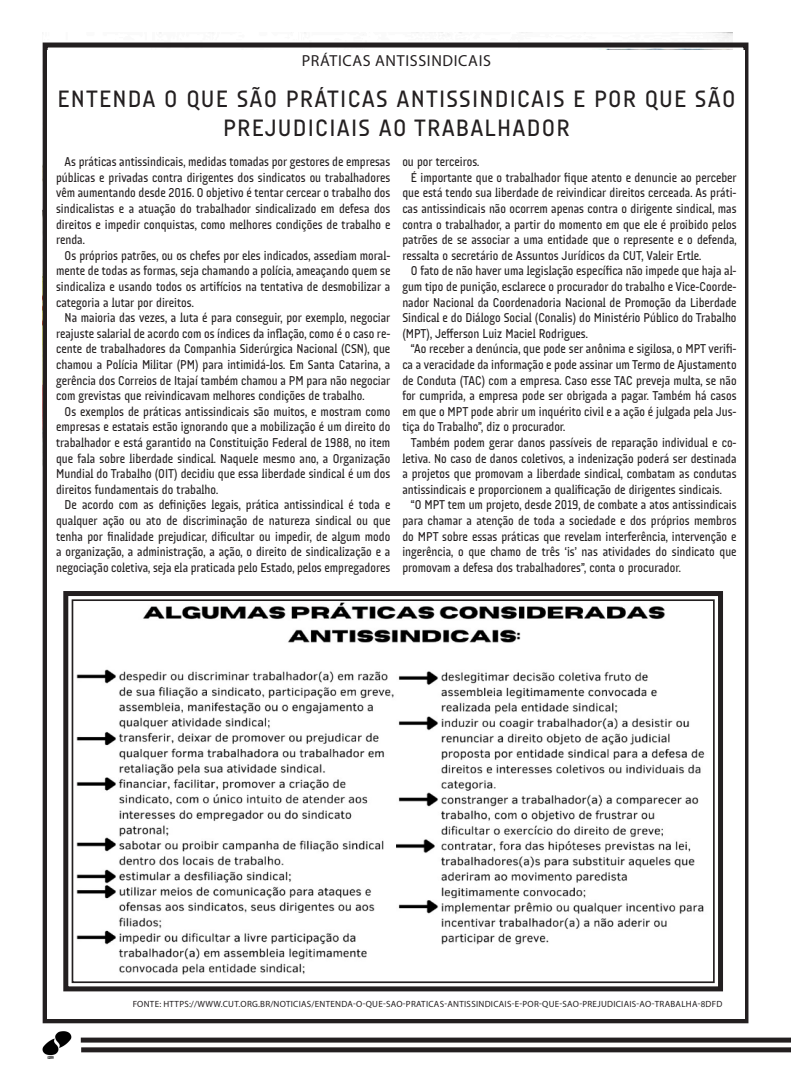
<style>
.page{position:relative;width:791px;height:1080px;background:#fff}
.page>*{position:absolute;margin:0;border:0;box-sizing:border-box;transform-origin:0 0}
.Texto10{font:24px/28.8px "Audimat 3000 Regulier";letter-spacing:.05em;color:#231f20;text-align:center}
.Subtitulo14{font:16px "Myriad Pro";letter-spacing:.04em;color:#231f20}
.t1{font:13px/15.6px "Audimat 3000 Regulier";color:#231f20;text-align:justify;scale:.93 1}
.Subtitulo14-2{font:9px "Myriad Pro";letter-spacing:.03em;color:#231f20}
</style>
<div class="page">
<img style="left:43px;top:1032px;width:29px;height:27px">
<div style="left:43px;top:43px;width:705px;height:980px;border:5px solid #231f20"></div>
<img style="left:47px;top:50px;width:698px;height:969px">
<svg style="left:61px;top:589px;width:664px;height:405px"></svg>
<div style="left:72px;top:599px;width:643px;height:384px;border:2px solid #231f20"></div>
<div style="left:81px;top:1038px;width:710px;height:5px;background:#231f20"></div>
<div style="left:81px;top:1047px;width:710px;height:5px;background:#231f20"></div>
<p class="Subtitulo14" style="left:302px;top:51px;width:191px">PRÁTICAS ANTISSINDICAIS</p>
<p class="Texto10" style="left:57px;top:84px;width:679px">ENTENDA O QUE SÃO PRÁTICAS ANTISSINDICAIS E POR QUE SÃO<br>PREJUDICIAIS AO TRABALHADOR</p>
<p class="t1" style="left:56px;top:154px;width:361px;text-indent:9px">As práticas antissindicais, medidas tomadas por gestores de empresas públicas e privadas contra dirigentes dos sindicatos ou trabalhadores vêm aumentando desde 2016. O objetivo é tentar cercear o trabalho dos sindicalistas e a atuação do trabalhador sindicalizado em defesa dos direitos e impedir conquistas, como melhores condições de trabalho e renda.</p>
<p class="t1" style="left:56px;top:247px;width:361px;text-indent:9px">Os próprios patrões, ou os chefes por eles indicados, assediam moral&shy;mente de todas as formas, seja chamando a polícia, ameaçando quem se sindicaliza e usando todos os artifícios na tentativa de desmobilizar a categoria a lutar por direitos.</p>
<p class="t1" style="left:56px;top:310px;width:361px;text-indent:9px">Na maioria das vezes, a luta é para conseguir, por exemplo, negociar reajuste salarial de acordo com os índices da inflação, como é o caso re&shy;cente de trabalhadores da Companhia Siderúrgica Nacional (CSN), que chamou a Polícia Militar (PM) para intimidá-los. Em Santa Catarina, a gerência dos Correios de Itajaí também chamou a PM para não negociar com grevistas que reivindicavam melhores condições de trabalho.</p>
<p class="t1" style="left:56px;top:403px;width:361px;text-indent:9px">Os exemplos de práticas antissindicais são muitos, e mostram como empresas e estatais estão ignorando que a mobilização é um direito do trabalhador e está garantido na Constituição Federal de 1988, no item que fala sobre liberdade sindical. Naquele mesmo ano, a Organização Mundial do Trabalho (OIT) decidiu que essa liberdade sindical é um dos direitos fundamentais do trabalho.</p>
<p class="t1" style="left:56px;top:497px;width:361px;text-indent:9px">De acordo com as definições legais, prática antissindical é toda e qualquer ação ou ato de discriminação de natureza sindical ou que tenha por finalidade prejudicar, dificultar ou impedir, de algum modo a organização, a administração, a ação, o direito de sindicalização e a negociação coletiva, seja ela praticada pelo Estado, pelos empregadores</p>
<p class="t1" style="left:402px;top:154px;width:84px">ou por terceiros.</p>
<p class="t1" style="left:402px;top:169px;width:361px;text-indent:9px">É importante que o trabalhador fique atento e denuncie ao perceber que está tendo sua liberdade de reivindicar direitos cerceada. As práti&shy;cas antissindicais não ocorrem apenas contra o dirigente sindical, mas contra o trabalhador, a partir do momento em que ele é proibido pelos patrões de se associar a uma entidade que o represente e o defenda, ressalta o secretário de Assuntos Jurídicos da CUT, Valeir Ertle.</p>
<p class="t1" style="left:402px;top:263px;width:361px;text-indent:9px">O fato de não haver uma legislação específica não impede que haja al&shy;gum tipo de punição, esclarece o procurador do trabalho e Vice-Coorde&shy;nador Nacional da Coordenadoria Nacional de Promoção da Liberdade Sindical e do Diálogo Social (Conalis) do Ministério Público do Trabalho (MPT), Jefferson Luiz Maciel Rodrigues.</p>
<p class="t1" style="left:402px;top:341px;width:361px;text-indent:9px">“Ao receber a denúncia, que pode ser anônima e sigilosa, o MPT verifi&shy;ca a veracidade da informação e pode assinar um Termo de Ajustamento de Conduta (TAC) com a empresa. Caso esse TAC preveja multa, se não for cumprida, a empresa pode ser obrigada a pagar. Também há casos em que o MPT pode abrir um inquérito civil e a ação é julgada pela Jus&shy;tiça do Trabalho”, diz o procurador.</p>
<p class="t1" style="left:402px;top:434px;width:361px;text-indent:9px">Também podem gerar danos passíveis de reparação individual e co&shy;letiva. No caso de danos coletivos, a indenização poderá ser destinada a projetos que promovam a liberdade sindical, combatam as condutas antissindicais e proporcionem a qualificação de dirigentes sindicais.</p>
<p class="t1" style="left:402px;top:497px;width:361px;text-indent:9px">“O MPT tem um projeto, desde 2019, de combate a atos antissindicais para chamar a atenção de toda a sociedade e dos próprios membros do MPT sobre essas práticas que revelam interferência, intervenção e ingerência, o que chamo de três ‘is’ nas atividades do sindicato que promovam a defesa dos trabalhadores”, conta o procurador.</p>
<p class="Subtitulo14-2" style="left:133px;top:999px;width:591px">FONTE: HTTPS://WWW.CUT.ORG.BR/NOTICIAS/ENTENDA-O-QUE-SAO-PRATICAS-ANTISSINDICAIS-E-POR-QUE-SAO-PREJUDICIAIS-AO-TRABALHA-8DFD</p>
</div>
